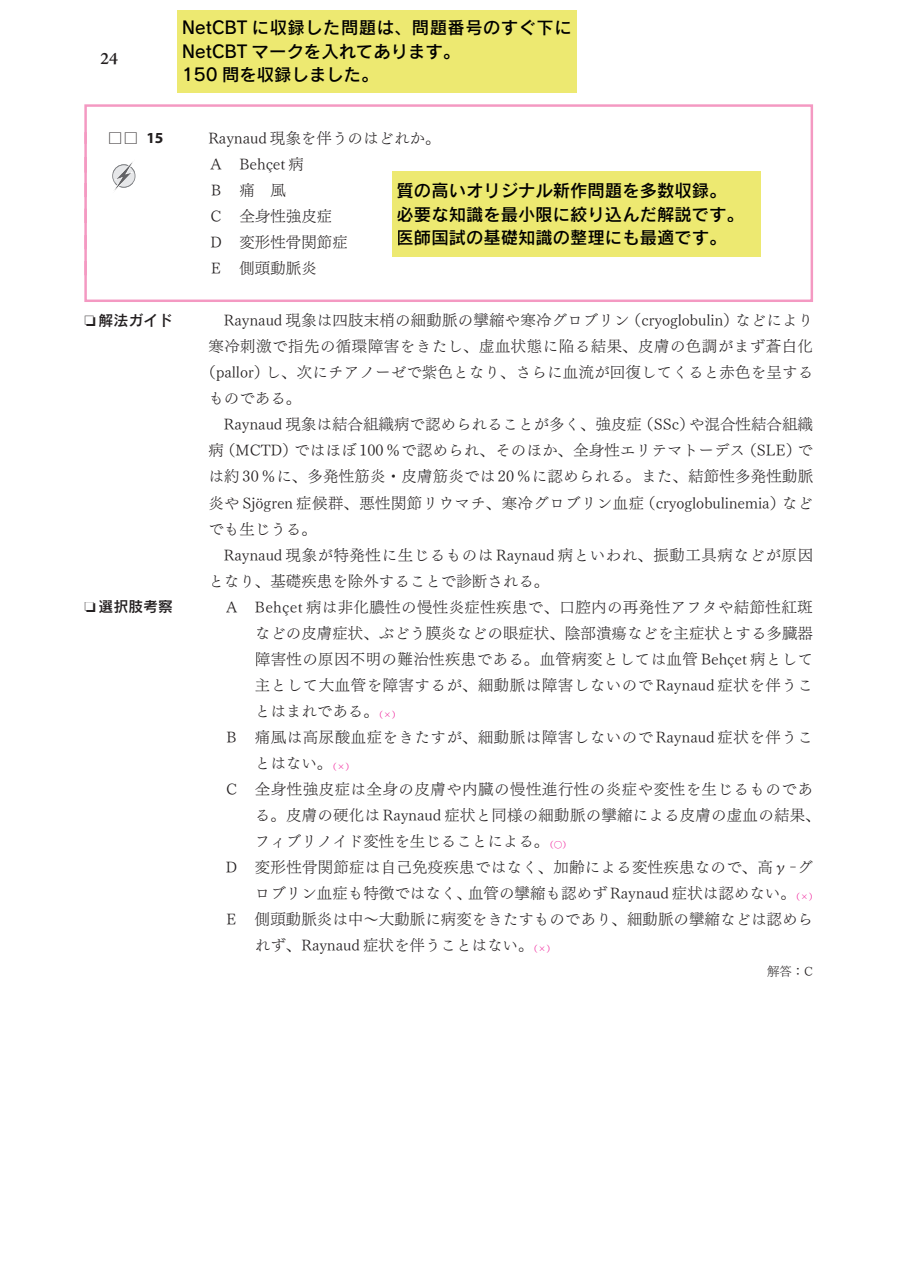
<style>
.page{position:relative;width:903px;height:1275px;background:#fff}
.page>*{position:absolute;margin:0;border:0;box-sizing:border-box;transform-origin:0 0}
.t1{font:17.32px/23.6px "Rodin Pro DB";color:#000}
.t2{font:600 17.32px "Adobe Jenson Pro";color:#231f20}
.t3{font:15.58px/26.1px "Tsuku Min Pro L";letter-spacing:.01em;color:#231f20}
.t4{font:15.58px "Tsuku Min Pro L";letter-spacing:.03em;color:#231f20}
.t5{font:15.58px "Tsuku Min Pro L";letter-spacing:.035em;color:#231f20}
.t6{font:14.88px "Rodin Pro DB";color:#231f20}
.t7{font:12.42px "Tsuku Min Pro L";color:#231f20}
.s1{font-family:"Myriad Pro";font-weight:700}
.s2{font-size:8.75px;color:#ed028c}
</style>
<div class="page">
<svg style="left:84px;top:104px;width:729px;height:198px"></svg>
<svg style="left:84px;top:132px;width:3px;height:12px"></svg>
<svg style="left:84px;top:157px;width:3px;height:16px"></svg>
<svg style="left:84px;top:183px;width:3px;height:14px"></svg>
<svg style="left:112px;top:159px;width:24px;height:34px"></svg>
<svg style="left:84px;top:209px;width:3px;height:14px"></svg>
<svg style="left:84px;top:235px;width:3px;height:14px"></svg>
<svg style="left:84px;top:261px;width:3px;height:14px"></svg>
<div style="left:392px;top:171px;width:368px;height:86px;background:#ede971"></div>
<div style="left:177px;top:10px;width:400px;height:83px;background:#ede971"></div>
<p class="t2" style="left:100px;top:49px;width:19px">24</p>
<p class="t1" style="left:182px;top:15px;width:391px">NetCBT に収録した問題は、問題番号のすぐ下に<br>NetCBT マークを入れてあります。<br>150 問を収録しました。</p>
<p class="t3" style="left:108px;top:123px;width:57px">□□ <span class="s1">15</span></p>
<p class="t3" style="left:210px;top:123px;width:232px;text-indent:-17px">　Raynaud 現象を伴うのはどれか。<br>A Behçet 病<br>B 痛　風<br>C 全身性強皮症<br>D 変形性骨関節症<br>E 側頭動脈炎</p>
<p class="t6" style="left:84px;top:310px;width:90px">❏ 解法ガイド</p>
<p class="t3" style="left:208px;top:305px;width:606px">　Raynaud 現象は四肢末梢の細動脈の攣縮や寒冷グロブリン（cryoglobulin）などにより</p>
<p class="t4" style="left:208px;top:332px;width:606px">寒冷刺激で指先の循環障害をきたし、虚血状態に陥る結果、皮膚の色調がまず蒼白化</p>
<p class="t3" style="left:201px;top:357px;width:614px">（pallor）し、次にチアノーゼで紫色となり、さらに血流が回復してくると赤色を呈する</p>
<p class="t3" style="left:208px;top:383px;width:95px">ものである。</p>
<p class="t3" style="left:208px;top:409px;width:606px">　Raynaud 現象は結合組織病で認められることが多く、強皮症（SSc）や混合性結合組織</p>
<p class="t3" style="left:208px;top:435px;width:606px">病（MCTD）ではほぼ 100％で認められ、そのほか、全身性エリテマトーデス（SLE）で</p>
<p class="t3" style="left:208px;top:462px;width:606px">は約 30％に、多発性筋炎・皮膚筋炎では 20％に認められる。また、結節性多発性動脈</p>
<p class="t3" style="left:208px;top:488px;width:606px">炎や Sjögren 症候群、悪性関節リウマチ、寒冷グロブリン血症（cryoglobulinemia）など</p>
<p class="t3" style="left:208px;top:514px;width:110px">でも生じうる。</p>
<p class="t5" style="left:208px;top:541px;width:606px">　Raynaud 現象が特発性に生じるものは Raynaud 病といわれ、振動工具病などが原因</p>
<p class="t3" style="left:208px;top:566px;width:343px">となり、基礎疾患を除外することで診断される。</p>
<p class="t6" style="left:84px;top:597px;width:90px">❏ 選択肢考察</p>
<p class="t3" style="left:226px;top:592px;width:588px">A Behçet 病は非化膿性の慢性炎症性疾患で、口腔内の再発性アフタや結節性紅斑</p>
<p class="t3" style="left:255px;top:618px;width:560px">などの皮膚症状、ぶどう膜炎などの眼症状、陰部潰瘍などを主症状とする多臓器</p>
<p class="t3" style="left:255px;top:644px;width:560px">障害性の原因不明の難治性疾患である。血管病変としては血管 Behçet 病として</p>
<p class="t4" style="left:255px;top:671px;width:559px">主として大血管を障害するが、細動脈は障害しないので Raynaud 症状を伴うこ</p>
<p class="t3" style="left:255px;top:696px;width:147px">とはまれである。<span class="s2">（×）</span></p>
<p class="t4" style="left:226px;top:723px;width:588px">B 痛風は高尿酸血症をきたすが、細動脈は障害しないので Raynaud 症状を伴うこ</p>
<p class="t3" style="left:255px;top:748px;width:101px">とはない。<span class="s2">（×）</span></p>
<p class="t4" style="left:226px;top:775px;width:588px">C 全身性強皮症は全身の皮膚や内臓の慢性進行性の炎症や変性を生じるものであ</p>
<p class="t3" style="left:255px;top:800px;width:567px">る。皮膚の硬化は Raynaud 症状と同様の細動脈の攣縮による皮膚の虚血の結果、</p>
<p class="t3" style="left:255px;top:826px;width:318px">フィブリノイド変性を生じることによる。<span class="s2">（○）</span></p>
<p class="t3" style="left:226px;top:852px;width:589px">D 変形性骨関節症は自己免疫疾患ではなく、加齢による変性疾患なので、高γ－グ</p>
<p class="t3" style="left:255px;top:878px;width:564px">ロブリン血症も特徴ではなく、血管の攣縮も認めず Raynaud 症状は認めない。<span class="s2">（×）</span></p>
<p class="t3" style="left:227px;top:904px;width:588px">E 側頭動脈炎は中～大動脈に病変をきたすものであり、細動脈の攣縮などは認めら</p>
<p class="t3" style="left:255px;top:930px;width:302px">れず、Raynaud 症状を伴うことはない。<span class="s2">（×）</span></p>
<p class="t7" style="left:767px;top:960px;width:48px">解答：C</p>
<p class="t1" style="left:397px;top:178px;width:349px">質の高いオリジナル新作問題を多数収録。必要な知識を最小限に絞り込んだ解説です。医師国試の基礎知識の整理にも最適です。</p>
</div>
